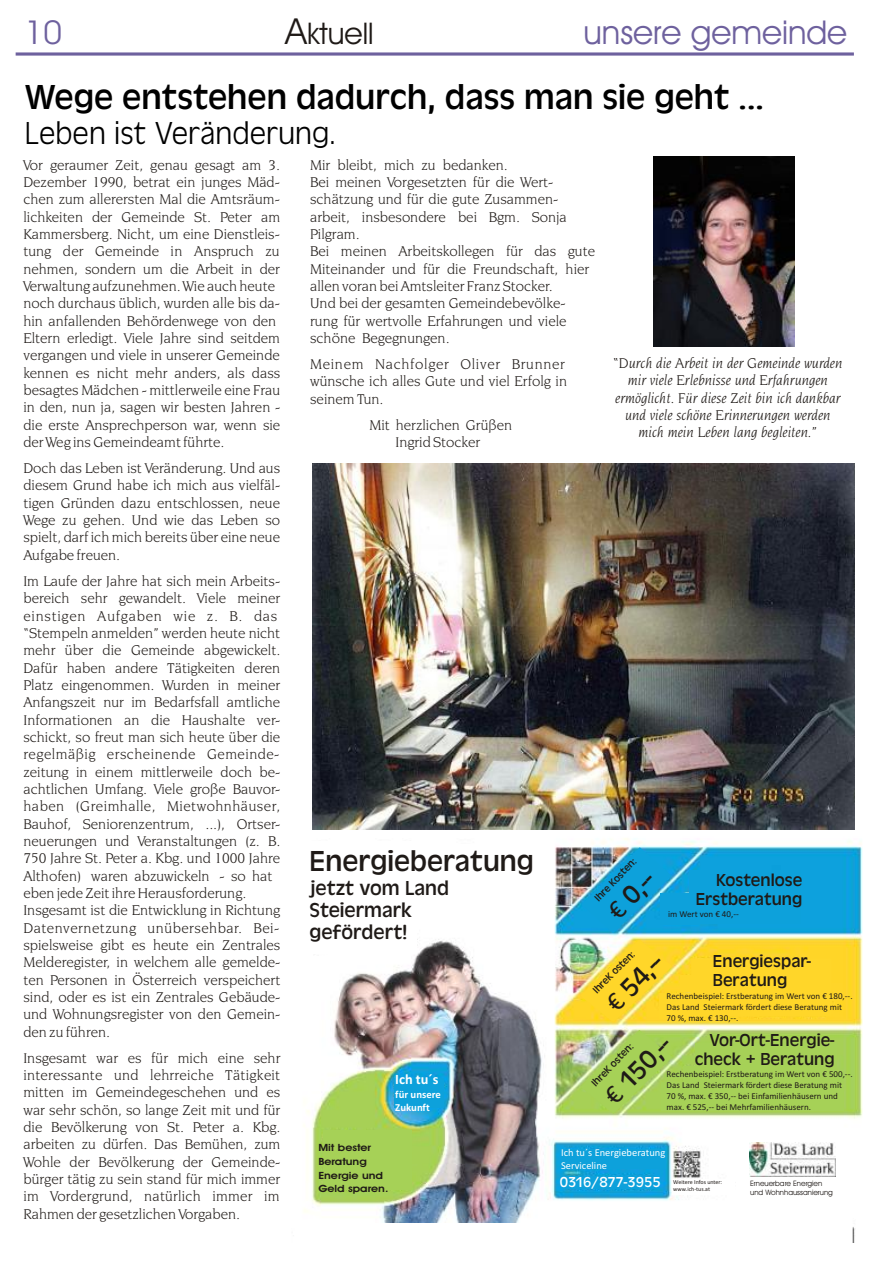
<style>
.page{position:relative;width:894px;height:1263px;background:#fff}
.page>*{position:absolute;margin:0;border:0;box-sizing:border-box;transform-origin:0 0}
.t1{font:36px "Antigoni";color:#000}
.t2{font:300 33px "Antigoni";color:#000}
.t3{font:33px "Avant Garde Bk BT";color:#6e619e}
.t4{font:30px "Antigoni";color:#1f1a17}
.t5{font:30px "Avant Garde Bk BT";color:#1f1a17}
.t6{font:27px "Antigoni";color:#1f1a17}
.t7{font:21px/22.2px "Antigoni";color:#1f1a17}
.t8{font:18px/19px "Antigoni";color:#1f1a17;text-align:right}
.t9{font:15px/17.4px "Novarese Bk BT";color:#1f1a17}
.t10{font:italic 15px/17.4px "Novarese Bk BT";color:#1f1a17;text-align:center}
.t11{font:15px "Novarese Bk BT";letter-spacing:.045em;color:#1f1a17}
.t12{font:15px "Antigoni";letter-spacing:-.015em;color:#fff}
.t13{font:700 14.25px "Calibri";color:#fff}
.t14{font:700 10.8px/13px "Calibri";color:#fff}
.t15{font:10.5px/12.8px "Calibri";color:#fff}
.t16{font:10.5px "Antigoni";color:#1f1a17}
.t17{font:700 10.05px/13.8px "Avant Garde Bk BT";color:#1f1a17;scale:1.16 1}
.t18{font:9px/10.9px "Calibri";color:#1f1a17}
.t19{font:7.5px/9px "Avant Garde Bk BT";color:#1f1a17}
.t20{font:6px/7.4px "Calibri";color:#1f1a17}
.s1{font-size:36px}
.s2{font-family:"Calibri"}
</style>
<div class="page">
<svg style="left:16px;top:52px;width:838px;height:4px;background:#8d82b2"></svg>
<img style="left:304px;top:838px;width:559px;height:404px">
<div style="left:856px;top:1210px;width:31px;height:42px;background:#fff"></div>
<div style="left:366px;top:1223px;width:185px;height:28px;background:#fff"></div>
<div style="left:295px;top:842px;width:122px;height:112px;background:#fff"></div>
<div style="left:410px;top:844px;width:118px;height:81px;background:#fff"></div>
<img style="left:580px;top:940px;width:92px;height:82px">
<div style="left:690px;top:870px;width:111px;height:53px;background:#0da1db"></div>
<div style="left:661px;top:893px;width:38px;height:32px;background:#0da1db"></div>
<div style="left:691px;top:959px;width:140px;height:57px;background:#ffd629"></div>
<div style="left:659px;top:993px;width:38px;height:26px;background:#ffd629"></div>
<div style="left:680px;top:975px;width:21px;height:17px;background:#ffd629"></div>
<div style="left:695px;top:1044px;width:142px;height:38px;background:#a6d157"></div>
<div style="left:661px;top:1082px;width:182px;height:29px;background:#a6d157"></div>
<div style="left:683px;top:1066px;width:19px;height:15px;background:#a6d157"></div>
<div style="left:750px;top:1140px;width:96px;height:66px;background:#fff"></div>
<img style="left:749px;top:1142px;width:86px;height:35px">
<div style="left:562px;top:1150px;width:104px;height:19px;background:#0da1db"></div>
<div style="left:562px;top:1177px;width:94px;height:12px;background:#0da1db"></div>
<div style="left:672px;top:1179px;width:62px;height:15px;background:#fff"></div>
<div style="left:323px;top:1130px;width:89px;height:59px;background:#a6d157"></div>
<div style="left:394px;top:1079px;width:49px;height:29px;background:#0da1db"></div>
<img style="left:312px;top:463px;width:542px;height:367px">
<img style="left:653px;top:156px;width:141px;height:190px">
<img style="left:581px;top:847px;width:91px;height:86px">
<img style="left:580px;top:1030px;width:92px;height:84px">
<h2 class="t3" style="left:25px;top:19px;width:39px">10</h2>
<h3 class="t5" style="left:286px;top:21px;width:90px"><span class="s1">A</span>ktuell</h3>
<h2 class="t3" style="left:584px;top:19px;width:265px">unsere gemeinde</h2>
<h1 class="t1" style="left:25px;top:78px;width:741px">Wege entstehen dadurch, dass man sie geht ...</h1>
<h2 class="t2" style="left:25px;top:115px;width:313px">Leben ist Veränderung.</h2>
<p class="t9" style="left:23px;top:157px;width:258px">Vor geraumer Zeit, genau gesagt am 3.</p>
<p class="t9" style="left:310px;top:157px;width:199px">Mir bleibt, mich zu bedanken.</p>
<p class="t9" style="left:23px;top:174px;width:258px">Dezember 1990, betrat ein junges Mäd-</p>
<p class="t9" style="left:310px;top:174px;width:245px">Bei meinen Vorgesetzten für die Wert-</p>
<p class="t9" style="left:23px;top:192px;width:258px">chen zum allerersten Mal die Amtsräum-</p>
<p class="t9" style="left:310px;top:192px;width:250px">schätzung und für die gute Zusammen-</p>
<p class="t9" style="left:23px;top:209px;width:258px">lichkeiten der Gemeinde St. Peter am</p>
<p class="t9" style="left:310px;top:209px;width:258px">arbeit, insbesondere bei Bgm. Sonja</p>
<p class="t9" style="left:23px;top:226px;width:258px">Kammersberg. Nicht, um eine Dienstleis-</p>
<p class="t9" style="left:310px;top:226px;width:51px">Pilgram.</p>
<p class="t9" style="left:23px;top:244px;width:258px">tung der Gemeinde in Anspruch zu</p>
<p class="t9" style="left:310px;top:244px;width:286px">Bei meinen Arbeitskollegen für das gute</p>
<p class="t9" style="left:23px;top:261px;width:258px">nehmen, sondern um die Arbeit in der</p>
<p class="t9" style="left:310px;top:261px;width:281px">Miteinander und für die Freundschaft, hier</p>
<p class="t9" style="left:23px;top:279px;width:253px">Verwaltung aufzunehmen. Wie auch heute</p>
<p class="t9" style="left:310px;top:279px;width:244px">allen voran bei Amtsleiter Franz Stocker.</p>
<p class="t9" style="left:23px;top:296px;width:258px">noch durchaus üblich, wurden alle bis da-</p>
<p class="t9" style="left:310px;top:296px;width:257px">Und bei der gesamten Gemeindebevölke-</p>
<p class="t9" style="left:23px;top:313px;width:254px">hin anfallenden Behördenwege von den</p>
<p class="t9" style="left:310px;top:313px;width:258px">rung für wertvolle Erfahrungen und viele</p>
<p class="t9" style="left:23px;top:331px;width:258px">Eltern erledigt. Viele Jahre sind seitdem</p>
<p class="t9" style="left:310px;top:331px;width:141px">schöne Begegnungen.</p>
<p class="t9" style="left:23px;top:348px;width:258px">vergangen und viele in unserer Gemeinde</p>
<p class="t10" style="left:613px;top:355px;width:231px">“Durch die Arbeit in der Gemeinde wurden mir viele Erlebnisse und Erfahrungen ermöglicht. Für diese Zeit bin ich dankbar und viele schöne Erinnerungen werden mich mein Leben lang begleiten.”</p>
<p class="t11" style="left:310px;top:358px;width:256px">Meinem Nachfolger Oliver Brunner</p>
<p class="t9" style="left:23px;top:365px;width:258px">kennen es nicht mehr anders, als dass</p>
<p class="t9" style="left:310px;top:374px;width:258px">wünsche ich alles Gute und viel Erfolg in</p>
<p class="t9" style="left:23px;top:383px;width:258px">besagtes Mädchen - mittlerweile eine Frau</p>
<p class="t9" style="left:310px;top:391px;width:75px">seinem Tun.</p>
<p class="t9" style="left:23px;top:400px;width:258px">in den, nun ja, sagen wir besten Jahren - die erste Ansprechperson war, wenn sie</p>
<p class="t9" style="left:369px;top:417px;width:144px">Mit herzlichen Grüßen</p>
<p class="t9" style="left:23px;top:435px;width:203px">der Weg ins Gemeindeamt führte.</p>
<p class="t9" style="left:396px;top:435px;width:86px">Ingrid Stocker</p>
<p class="t9" style="left:23px;top:461px;width:258px;text-align:justify">Doch das Leben ist Veränderung. Und aus diesem Grund habe ich mich aus vielfäl&shy;tigen Gründen dazu entschlossen, neue Wege zu gehen. Und wie das Leben so spielt, darf ich mich bereits über eine neue Aufgabe freuen.</p>
<p class="t9" style="left:23px;top:573px;width:258px">Im Laufe der Jahre hat sich mein Arbeits&shy;bereich sehr gewandelt. Viele meiner einstigen Aufgaben wie z. B. das “Stempeln anmelden” werden heute nicht mehr über die Gemeinde abgewickelt.<br>Dafür haben andere Tätigkeiten deren Platz eingenommen. Wurden in meiner Anfangszeit nur im Bedarfsfall amtliche Informationen an die Haushalte ver&shy;schickt, so freut man sich heute über die regelmäßig erscheinende Gemeinde&shy;zeitung in einem mittlerweile doch be&shy;achtlichen Umfang. Viele große Bauvor&shy;haben (Greimhalle, Mietwohnhäuser, Bauhof, Seniorenzentrum, ...), Ortser&shy;neuerungen und Veranstaltungen (z. B.<br>750 Jahre St. Peter a. Kbg. und 1000 Jahre Althofen) waren abzuwickeln - so hat eben jede Zeit ihre Herausforderung.<br>Insgesamt ist die Entwicklung in Richtung Datenvernetzung unübersehbar. Bei&shy;spielsweise gibt es heute ein Zentrales Melderegister, in welchem alle gemelde&shy;ten Personen in Österreich verspeichert sind, oder es ist ein Zentrales Gebäude&shy;und Wohnungsregister von den Gemein&shy;den zu führen.</p>
<p class="t9" style="left:23px;top:1050px;width:258px;text-align:justify">Insgesamt war es für mich eine sehr interessante und lehrreiche Tätigkeit mitten im Gemeindegeschehen und es war sehr schön, so lange Zeit mit und für die Bevölkerung von St. Peter a. Kbg. arbeiten zu dürfen. Das Bemühen, zum Wohle der Bevölkerung der Gemeinde&shy;bürger tätig zu sein stand für mich immer im Vordergrund, natürlich immer im Rahmen der gesetzlichen Vorgaben.</p>
<h3 class="t4" style="left:310px;top:845px;width:226px">Energieberatung</h3>
<h3 class="t7" style="left:310px;top:876px;width:141px">jetzt vom Land<br>Steiermark gefördert!</h3>
<p class="t16" style="left:592px;top:895px;width:54px;rotate:-46deg">Ih Kotn</p>
<p class="t8" style="left:696px;top:870px;width:108px">Kostenlose<br>Erstberatung</p>
<p class="t18" style="left:668px;top:910px;width:72px">im Wert von € 40,--</p>
<p class="t8" style="left:713px;top:951px;width:99px;text-align:left">Energiespar-<br>Beratung</p>
<p class="t18" style="left:667px;top:991px;width:188px">Rechenbeispiel: Erstberatung im Wert von € 180,--.<br>Das Land Steiermark fördert diese Beratung mit<br>70 %, max. € 130,--.</p>
<p class="t8" style="left:695px;top:1030px;width:141px">Vor-Ort-Energie&shy;check + Beratung</p>
<p class="t18" style="left:667px;top:1070px;width:188px">Rechenbeispiel: Erstberatung im Wert von € 500,--.<br>Das Land Steiermark fördert diese Beratung mit 70 %, max. € 350,-- bei Einfamilienhäusern und max. € 525,-- bei Mehrfamilienhäusern.</p>
<h3 class="t6" style="left:602px;top:905px;width:56px;rotate:-46deg"><span class="s2">€</span> 0,--</h3>
<p class="t16" style="left:591px;top:988px;width:56px;rotate:-46deg">IhreK ost ne :</p>
<h3 class="t6" style="left:600px;top:998px;width:71px;rotate:-46deg"><span class="s2">€</span>5 ,4 --</h3>
<p class="t16" style="left:589px;top:1080px;width:48px;rotate:-46deg">IhreK o e</p>
<p class="t16" style="left:612px;top:1058px;width:24px;rotate:-46deg">st n:</p>
<h3 class="t6" style="left:599px;top:1090px;width:72px;rotate:-46deg"><span class="s2">€</span>1 0,</h3>
<p class="t13" style="left:395px;top:1073px;width:45px">Ich tu´s</p>
<p class="t14" style="left:395px;top:1089px;width:47px">für unsere<br>Zukunft</p>
<p class="t17" style="left:318px;top:1141px;width:62px">Mit bester<br>Beratung<br>Energie und<br>Geld sparen.</p>
<p class="t15" style="left:561px;top:1147px;width:106px">Ich tu´s Energieberatung<br>Serviceline</p>
<p class="t12" style="left:560px;top:1174px;width:102px">0316/877-3955</p>
<p class="t20" style="left:673px;top:1179px;width:50px">Weitere Infos unter: www.ich-tus.at</p>
<p class="t19" style="left:750px;top:1179px;width:84px">Erneuerbare Energien und Wohnhaussanierung</p>
</div>
